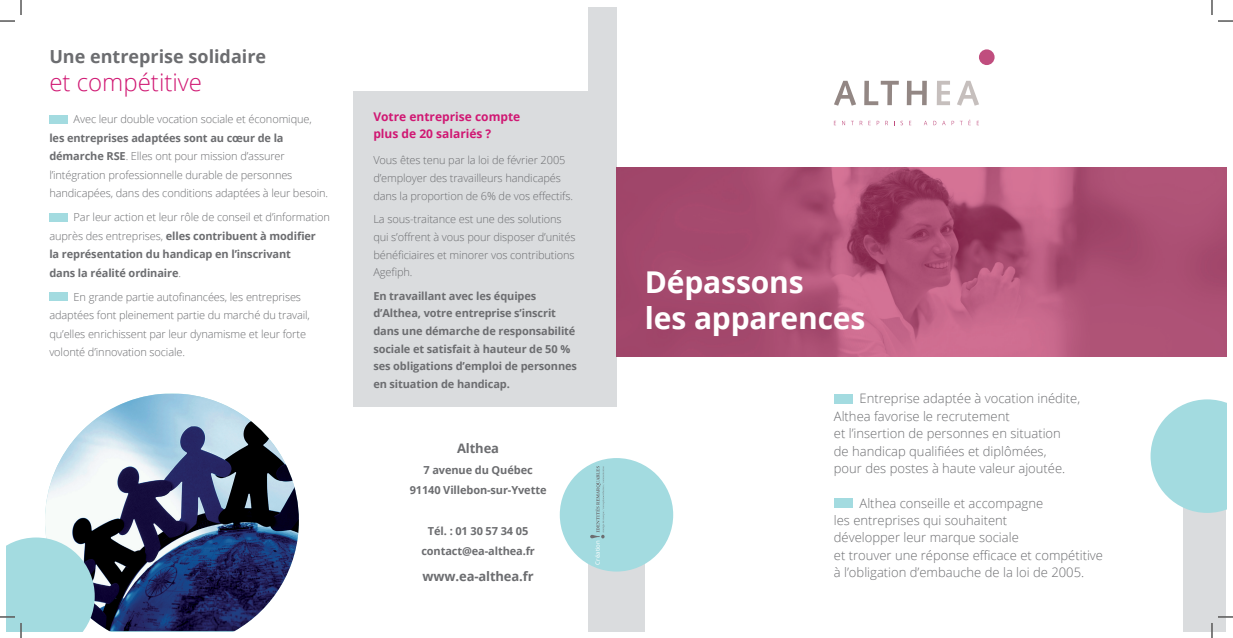
<style>
.page{position:relative;width:1233px;height:638px;background:#fff}
.page>*{position:absolute;margin:0;border:0;box-sizing:border-box;transform-origin:0 0}
.t1{font:700 30px/36px "Open Sans";letter-spacing:-.005em;color:#fff}
.t2{font:300 24px "Open Sans";color:#d01873}
.t3{font:700 18px "Open Sans";color:#6c6d70}
.t4{font:300 13px/17.4px "Open Sans";color:#6c6d70}
.t5{font:700 13px "Open Sans";letter-spacing:-.01em;color:#6c6d70}
.t6{font:700 12px/17.1px "Open Sans";color:#d01873}
.t7{font:300 11px/18.5px "Open Sans";letter-spacing:-.01em;color:#6c6d70}
.t8{font:700 11px/17.7px "Open Sans";letter-spacing:-.01em;color:#6c6d70}
.t9{font:6px "Open Sans";letter-spacing:.015em;color:#fff}
.s1{font-weight:700}
.s2{font-weight:300}
</style>
<div class="page">
<div style="left:353px;top:91px;width:263px;height:315px;background:#dadcde"></div>
<div style="left:1183px;top:494px;width:43px;height:136px;background:#dadcde"></div>
<div style="left:588px;top:494px;width:57px;height:136px;background:#dadcde"></div>
<div style="left:588px;top:7px;width:28px;height:107px;background:#dadcde"></div>
<div style="left:834px;top:394px;width:18px;height:9px;background:#a3dbe0"></div>
<div style="left:834px;top:498px;width:18px;height:9px;background:#a3dbe0"></div>
<svg style="left:834px;top:81px;width:22px;height:25px"></svg>
<svg style="left:864px;top:81px;width:34px;height:24px"></svg>
<svg style="left:906px;top:81px;width:21px;height:24px"></svg>
<svg style="left:936px;top:81px;width:14px;height:24px"></svg>
<svg style="left:957px;top:81px;width:22px;height:25px"></svg>
<div style="left:979px;top:49px;width:15px;height:16px;background:#c04d7e;border-radius:50%"></div>
<svg style="left:851px;top:121px;width:11px;height:4px"></svg>
<svg style="left:894px;top:121px;width:9px;height:4px"></svg>
<svg style="left:951px;top:121px;width:11px;height:4px"></svg>
<svg style="left:976px;top:121px;width:3px;height:4px"></svg>
<img style="left:616px;top:167px;width:610px;height:189px">
<div style="left:560px;top:458px;width:113px;height:113px;background:#a3dbe0;border-radius:50%"></div>
<div style="left:49px;top:115px;width:19px;height:8px;background:#a3dbe0"></div>
<div style="left:49px;top:213px;width:19px;height:8px;background:#a3dbe0"></div>
<div style="left:49px;top:292px;width:19px;height:9px;background:#a3dbe0"></div>
<img style="left:45px;top:393px;width:254px;height:237px">
<svg style="left:1150px;top:399px;width:76px;height:113px"></svg>
<svg style="left:590px;top:466px;width:15px;height:72px"></svg>
<svg style="left:1218px;top:20px;width:15px;height:2px"></svg>
<svg style="left:1218px;top:616px;width:15px;height:1px"></svg>
<svg style="left:0;top:0;width:22px;height:22px"></svg>
<svg style="left:0;top:537px;width:95px;height:100px"></svg>
<svg style="left:1211px;top:0;width:1px;height:15px"></svg>
<svg style="left:1211px;top:623px;width:1px;height:14px"></svg>
<h3 class="t3" style="left:49px;top:44px;width:218px">Une entreprise solidaire</h3>
<h2 class="t2" style="left:49px;top:65px;width:154px">et compétitive</h2>
<p class="t7" style="left:74px;top:110px;width:240px">Avec leur double vocation sociale et économique,</p>
<p class="t7" style="left:49px;top:128px;width:280px"><span class="s1">les entreprises adaptées sont au cœur de la démarche RSE</span>. Elles ont pour mission d’assurer l’intégration professionnelle durable de personnes handicapées, dans des conditions adaptées à leur besoin.</p>
<p class="t8" style="left:49px;top:208px;width:282px;line-height:18.5px;text-indent:24px"><span class="s2">Par leur action et leur rôle de conseil et d’information auprès des entreprises,</span> elles contribuent à modifier<br>la représentation du handicap en l’inscrivant<br>dans la réalité ordinaire<span class="s2">.</span></p>
<p class="t7" style="left:49px;top:287px;width:262px;text-indent:24px">En grande partie autofinancées, les entreprises adaptées font pleinement partie du marché du travail, qu’elles enrichissent par leur dynamisme et leur forte volonté d’innovation sociale.</p>
<p class="t6" style="left:373px;top:108px;width:148px">Votre entreprise compte plus de 20 salariés ?</p>
<p class="t7" style="left:373px;top:151px;width:201px;line-height:17.7px">Vous êtes tenu par la loi de février 2005 d’employer des travailleurs handicapés dans la proportion de 6% de vos effectifs.</p>
<p class="t7" style="left:373px;top:210px;width:204px;line-height:17.7px">La sous-traitance est une des solutions qui s’offrent à vous pour disposer d’unités bénéficiaires et minorer vos contributions Agefiph.</p>
<p class="t8" style="left:373px;top:286px;width:205px">En travaillant avec les équipes d’Althea, votre entreprise s’inscrit dans une démarche de responsabilité sociale et satisfait à hauteur de 50 % ses obligations d’emploi de personnes en situation de handicap.</p>
<p class="t5" style="left:457px;top:439px;width:44px">Althea</p>
<p class="t8" style="left:410px;top:459px;width:138px;line-height:20.3px;text-align:center">7 avenue du Québec<br>91140 Villebon-sur-Yvette</p>
<p class="t8" style="left:421px;top:520px;width:115px;line-height:20.3px;text-align:center">Tél. : 01 30 57 34 05 contact@ea-althea.fr</p>
<p class="t5" style="left:422px;top:567px;width:113px">www.ea-althea.fr</p>
<p class="t9" style="left:593px;top:564px;width:26px;rotate:-90deg">Création</p>
<h1 class="t1" style="left:645px;top:263px;width:222px">Dépassons<br>les apparences</h1>
<p class="t4" style="left:834px;top:389px;width:248px;text-indent:26px">Entreprise adaptée à vocation inédite, Althea favorise le recrutement<br>et l’insertion de personnes en situation<br>de handicap qualifiées et diplômées,<br>pour des postes à haute valeur ajoutée.</p>
<p class="t4" style="left:834px;top:493px;width:271px;text-indent:26px">Althea conseille et accompagne<br>les entreprises qui souhaitent<br>développer leur marque sociale<br>et trouver une réponse efficace et compétitive à l’obligation d’embauche de la loi de 2005.</p>
</div>
